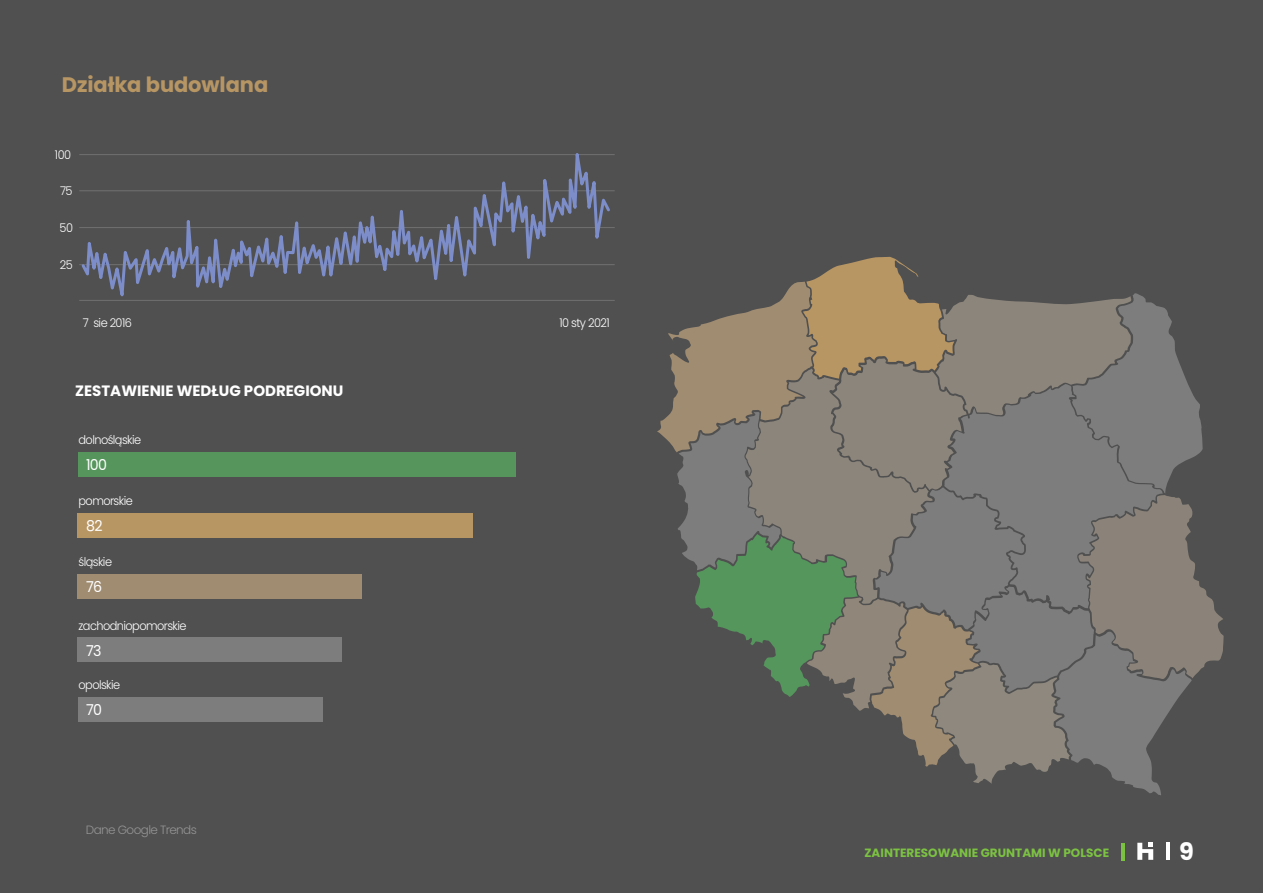
<style>
.page{position:relative;width:1263px;height:893px;background:#505050}
.page>*{position:absolute;margin:0;border:0;box-sizing:border-box;transform-origin:0 0}
.t1{font:700 24px "Poppins";color:#fff}
.t2{font:700 21px "Poppins";letter-spacing:-.005em;color:#b89664}
.t3{font:700 15px "Poppins";color:#fff}
.t4{font:15px "Poppins";letter-spacing:-.05em;color:#fff;scale:.95 1}
.t5{font:300 12px "Poppins";letter-spacing:-.05em;color:#fff;scale:.95 1}
.t6{font:700 12px "Poppins";color:#7cc242}
.t7{font:300 12px "Poppins";letter-spacing:-.05em;color:rgb(255 255 255/.39)}
</style>
<div class="page">
<hr style="left:1166px;top:842px;width:3px;height:18px;background:#fff">
<svg style="left:1137px;top:842px;width:16px;height:18px"></svg>
<hr style="left:1121px;top:843px;width:4px;height:17px;background:#7cc242">
<svg style="left:79px;top:153px;width:533px;height:148px"></svg>
<div style="left:78px;top:452px;width:437px;height:25px;background:#56965d"></div>
<div style="left:78px;top:513px;width:395px;height:25px;background:#b89664"></div>
<div style="left:78px;top:574px;width:284px;height:25px;background:#a08c71"></div>
<div style="left:78px;top:637px;width:264px;height:25px;background:#7d7d7d"></div>
<div style="left:78px;top:697px;width:245px;height:25px;background:#7d7d7d"></div>
<svg style="left:658px;top:257px;width:565px;height:502px"></svg>
<h2 class="t2" style="left:62px;top:70px;width:208px">Działka budowlana</h2>
<p class="t5" style="left:55px;top:146px;width:19px">100</p>
<p class="t5" style="left:60px;top:182px;width:15px">75</p>
<p class="t5" style="left:60px;top:219px;width:16px">50</p>
<p class="t5" style="left:60px;top:256px;width:15px">25</p>
<p class="t5" style="left:83px;top:314px;width:53px">7 sie 2016</p>
<p class="t5" style="left:559px;top:314px;width:54px">10 sty 2021</p>
<p class="t3" style="left:75px;top:381px;width:270px">ZESTAWIENIE WEDŁUG PODREGIONU</p>
<p class="t5" style="left:79px;top:432px;width:68px">dolnośląskie</p>
<p class="t4" style="left:86px;top:454px;width:24px">100</p>
<p class="t5" style="left:79px;top:493px;width:59px">pomorskie</p>
<p class="t4" style="left:86px;top:515px;width:19px">82</p>
<p class="t5" style="left:79px;top:554px;width:37px">śląskie</p>
<p class="t4" style="left:86px;top:576px;width:18px">76</p>
<p class="t5" style="left:79px;top:617px;width:115px">zachodniopomorskie</p>
<p class="t4" style="left:86px;top:640px;width:18px">73</p>
<p class="t5" style="left:79px;top:677px;width:45px">opolskie</p>
<p class="t4" style="left:86px;top:699px;width:18px">70</p>
<p class="t7" style="left:86px;top:822px;width:112px">Dane Google Trends</p>
<p class="t6" style="left:864px;top:845px;width:246px">ZAINTERESOWANIE GRUNTAMI W POLSCE</p>
<h1 class="t1" style="left:1179px;top:834px;width:16px">9</h1>
</div>
